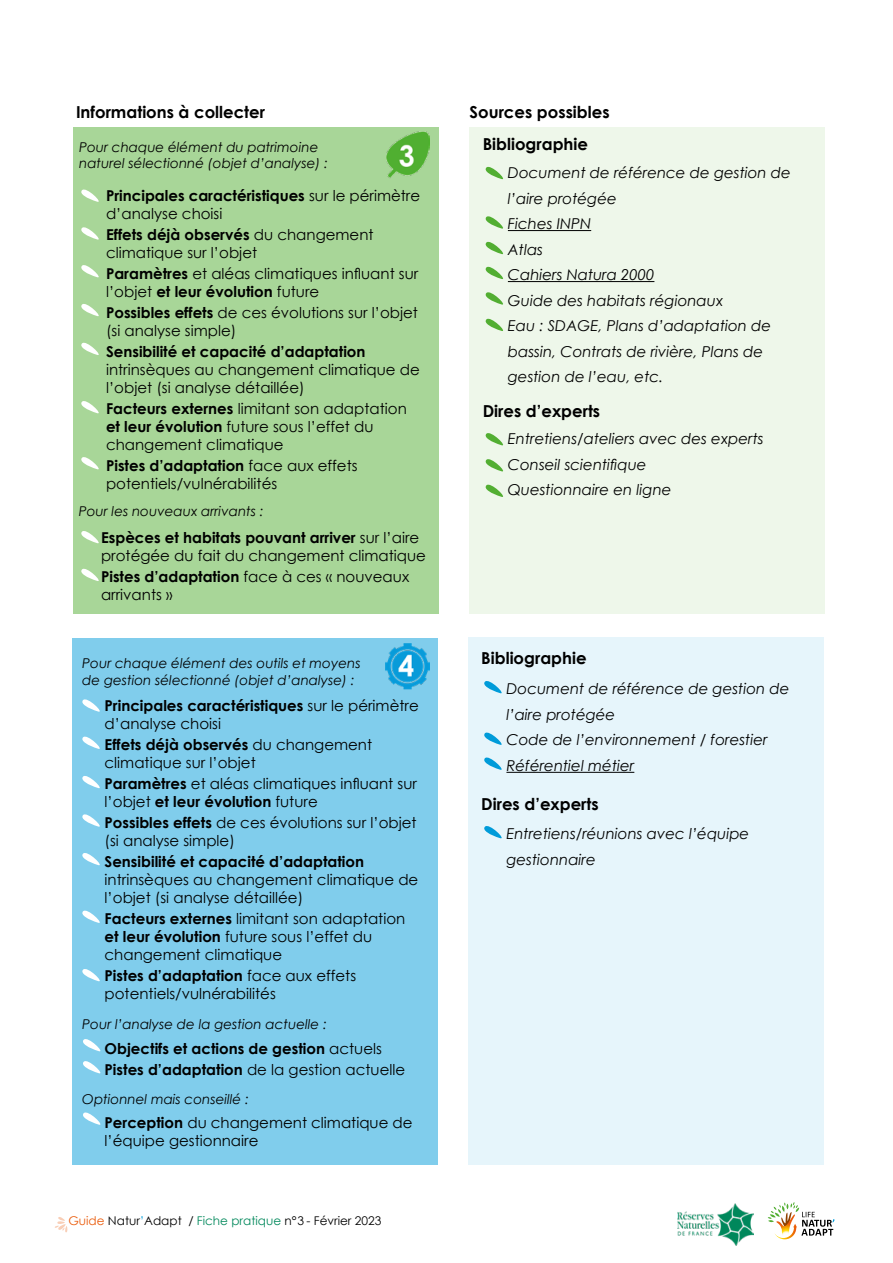
<style>
.page{position:relative;width:893px;height:1263px;background:#fff}
.page>*{position:absolute;margin:0;border:0;box-sizing:border-box;transform-origin:0 0}
.t1{font:700 16.5px "Century Gothic";color:#000}
.t2{font:15px/18px "Century Gothic";color:#000}
.t3{font:italic 15px/25.5px "Century Gothic";color:#000}
.t4{font:700 15px/21px "Century Gothic";color:#000}
.t5{font:italic 13.5px/16.2px "Century Gothic";color:#000}
.t6{font:12px "Century Gothic";color:#000}
.s1{font-weight:700}
.s2{font-weight:400}
.s3{color:#ea5b0b}
.s4{color:#009bd9}
.s5{color:#00885b}
</style>
<div class="page">
<svg style="left:768px;top:1202px;width:66px;height:37px"></svg>
<img style="left:677px;top:1204px;width:76px;height:41px">
<svg style="left:55px;top:1217px;width:13px;height:15px"></svg>
<div style="left:74px;top:127px;width:365px;height:487px;background:#a8d698"></div>
<div style="left:470px;top:127px;width:355px;height:487px;background:#eef7ea"></div>
<hr style="left:508px;top:230px;width:83px;height:1px;background:#000">
<hr style="left:508px;top:281px;width:146px;height:1px;background:#000">
<svg style="left:485px;top:166px;width:18px;height:14px"></svg>
<svg style="left:485px;top:216px;width:24px;height:15px"></svg>
<svg style="left:485px;top:241px;width:18px;height:14px"></svg>
<svg style="left:485px;top:292px;width:18px;height:13px"></svg>
<svg style="left:485px;top:318px;width:18px;height:13px"></svg>
<svg style="left:485px;top:266px;width:18px;height:14px"></svg>
<svg style="left:485px;top:433px;width:18px;height:13px"></svg>
<svg style="left:485px;top:459px;width:18px;height:13px"></svg>
<svg style="left:485px;top:484px;width:18px;height:13px"></svg>
<svg style="left:81px;top:189px;width:18px;height:13px"></svg>
<svg style="left:81px;top:227px;width:18px;height:13px"></svg>
<div style="left:72px;top:638px;width:365px;height:527px;background:#80cdec"></div>
<div style="left:468px;top:637px;width:356px;height:528px;background:#e6f5fb"></div>
<hr style="left:506px;top:772px;width:128px;height:1px;background:#000">
<svg style="left:484px;top:681px;width:18px;height:13px"></svg>
<svg style="left:484px;top:732px;width:18px;height:13px"></svg>
<svg style="left:484px;top:757px;width:23px;height:15px"></svg>
<svg style="left:484px;top:826px;width:18px;height:13px"></svg>
<svg style="left:82px;top:699px;width:18px;height:13px"></svg>
<svg style="left:82px;top:814px;width:18px;height:13px"></svg>
<svg style="left:82px;top:736px;width:18px;height:13px"></svg>
<svg style="left:82px;top:776px;width:18px;height:13px"></svg>
<svg style="left:82px;top:853px;width:18px;height:13px"></svg>
<svg style="left:82px;top:910px;width:18px;height:13px"></svg>
<svg style="left:82px;top:969px;width:18px;height:13px"></svg>
<svg style="left:81px;top:531px;width:18px;height:13px"></svg>
<img style="left:386px;top:132px;width:44px;height:46px">
<svg style="left:81px;top:265px;width:18px;height:13px"></svg>
<svg style="left:81px;top:304px;width:18px;height:13px"></svg>
<svg style="left:81px;top:342px;width:18px;height:13px"></svg>
<svg style="left:81px;top:401px;width:18px;height:13px"></svg>
<svg style="left:81px;top:457px;width:18px;height:13px"></svg>
<svg style="left:81px;top:568px;width:18px;height:13px"></svg>
<svg style="left:83px;top:1039px;width:18px;height:35px"></svg>
<svg style="left:83px;top:1112px;width:18px;height:13px"></svg>
<img style="left:386px;top:644px;width:44px;height:45px">
<p class="t1" style="left:76px;top:99px;width:191px">Informations à collecter</p>
<p class="t1" style="left:470px;top:99px;width:141px">Sources possibles</p>
<p class="t5" style="left:79px;top:139px;width:250px">Pour chaque élément du patrimoine naturel sélectionné (objet d’analyse) :</p>
<p class="t2" style="left:106px;top:186px;width:316px"><span class="s1">Principales caractéristiques</span> sur le périmètre d’analyse choisi</p>
<p class="t2" style="left:106px;top:225px;width:269px"><span class="s1">Effets déjà observés</span> du changement climatique sur l’objet</p>
<p class="t2" style="left:106px;top:264px;width:314px"><span class="s1">Paramètres</span> et aléas climatiques influant sur l’objet <span class="s1">et leur évolution</span> future</p>
<p class="t2" style="left:106px;top:303px;width:313px"><span class="s1">Possibles effets</span> de ces évolutions sur l’objet (si analyse simple)</p>
<p class="t4" style="left:106px;top:340px;width:261px">Sensibilité et capacité d’adaptation</p>
<p class="t2" style="left:106px;top:360px;width:315px">intrinsèques au changement climatique de l’objet (si analyse détaillée)</p>
<p class="t2" style="left:106px;top:399px;width:302px"><span class="s1">Facteurs externes</span> limitant son adaptation <span class="s1">et leur évolution</span> future sous l’effet du changement climatique</p>
<p class="t2" style="left:106px;top:456px;width:253px"><span class="s1">Pistes d’adaptation</span> face aux effets potentiels/vulnérabilités</p>
<p class="t5" style="left:79px;top:503px;width:186px">Pour les nouveaux arrivants :</p>
<p class="t2" style="left:101px;top:528px;width:326px"><span class="s1">Espèces et habitats pouvant arriver</span> sur l’aire protégée du fait du changement climatique</p>
<p class="t2" style="left:101px;top:567px;width:310px"><span class="s1">Pistes d’adaptation</span> face à ces « nouveaux arrivants »</p>
<p class="t5" style="left:82px;top:655px;width:280px">Pour chaque élément des outils et moyens de gestion sélectionné (objet d’analyse) :</p>
<p class="t2" style="left:105px;top:696px;width:316px"><span class="s1">Principales caractéristiques</span> sur le périmètre d’analyse choisi</p>
<p class="t2" style="left:105px;top:735px;width:269px"><span class="s1">Effets déjà observés</span> du changement climatique sur l’objet</p>
<p class="t2" style="left:105px;top:774px;width:314px"><span class="s1">Paramètres</span> et aléas climatiques influant sur l’objet <span class="s1">et leur évolution</span> future</p>
<p class="t2" style="left:105px;top:813px;width:313px"><span class="s1">Possibles effets</span> de ces évolutions sur l’objet (si analyse simple)</p>
<p class="t4" style="left:105px;top:850px;width:261px">Sensibilité et capacité d’adaptation</p>
<p class="t2" style="left:105px;top:870px;width:315px">intrinsèques au changement climatique de l’objet (si analyse détaillée)</p>
<p class="t2" style="left:105px;top:909px;width:302px"><span class="s1">Facteurs externes</span> limitant son adaptation <span class="s1">et leur évolution</span> future sous l’effet du changement climatique</p>
<p class="t2" style="left:105px;top:966px;width:253px"><span class="s1">Pistes d’adaptation</span> face aux effets potentiels/vulnérabilités</p>
<p class="t5" style="left:82px;top:1016px;width:246px">Pour l’analyse de la gestion actuelle :</p>
<p class="t4" style="left:105px;top:1038px;width:302px">Objectifs et actions de gestion <span class="s2">actuels<br></span>Pistes d’adaptation <span class="s2">de la gestion actuelle</span></p>
<p class="t5" style="left:82px;top:1090px;width:168px">Optionnel mais conseillé :</p>
<p class="t2" style="left:105px;top:1113px;width:310px"><span class="s1">Perception</span> du changement climatique de l’équipe gestionnaire</p>
<p class="t6" style="left:68px;top:1212px;width:315px"><span class="s3">Guide</span> Natur<span class="s4">’</span>Adapt / <span class="s5">Fiche pratique</span> n° - Février 2023</p>
<p class="t6" style="left:298px;top:1212px;width:8px">3</p>
<p class="t1" style="left:483px;top:131px;width:107px">Bibliographie</p>
<p class="t3" style="left:508px;top:160px;width:285px">Document de référence de gestion de l’aire protégée<br>Fiches INPN<br>Atlas<br>Cahiers Natura 2000<br>Guide des habitats régionaux<br>Eau : SDAGE, Plans d’adaptation de bassin, Contrats de rivière, Plans de gestion de l’eau, etc.</p>
<p class="t1" style="left:483px;top:399px;width:119px">Dires d’experts</p>
<p class="t3" style="left:508px;top:426px;width:257px">Entretiens/ateliers avec des experts<br>Conseil scientifique<br>Questionnaire en ligne</p>
<p class="t1" style="left:481px;top:645px;width:107px">Bibliographie</p>
<p class="t3" style="left:506px;top:676px;width:285px">Document de référence de gestion de l’aire protégée<br>Code de l’environnement / forestier<br>Référentiel métier</p>
<p class="t1" style="left:481px;top:792px;width:119px">Dires d’experts</p>
<p class="t3" style="left:506px;top:821px;width:244px">Entretiens/réunions avec l’équipe gestionnaire</p>
</div>
